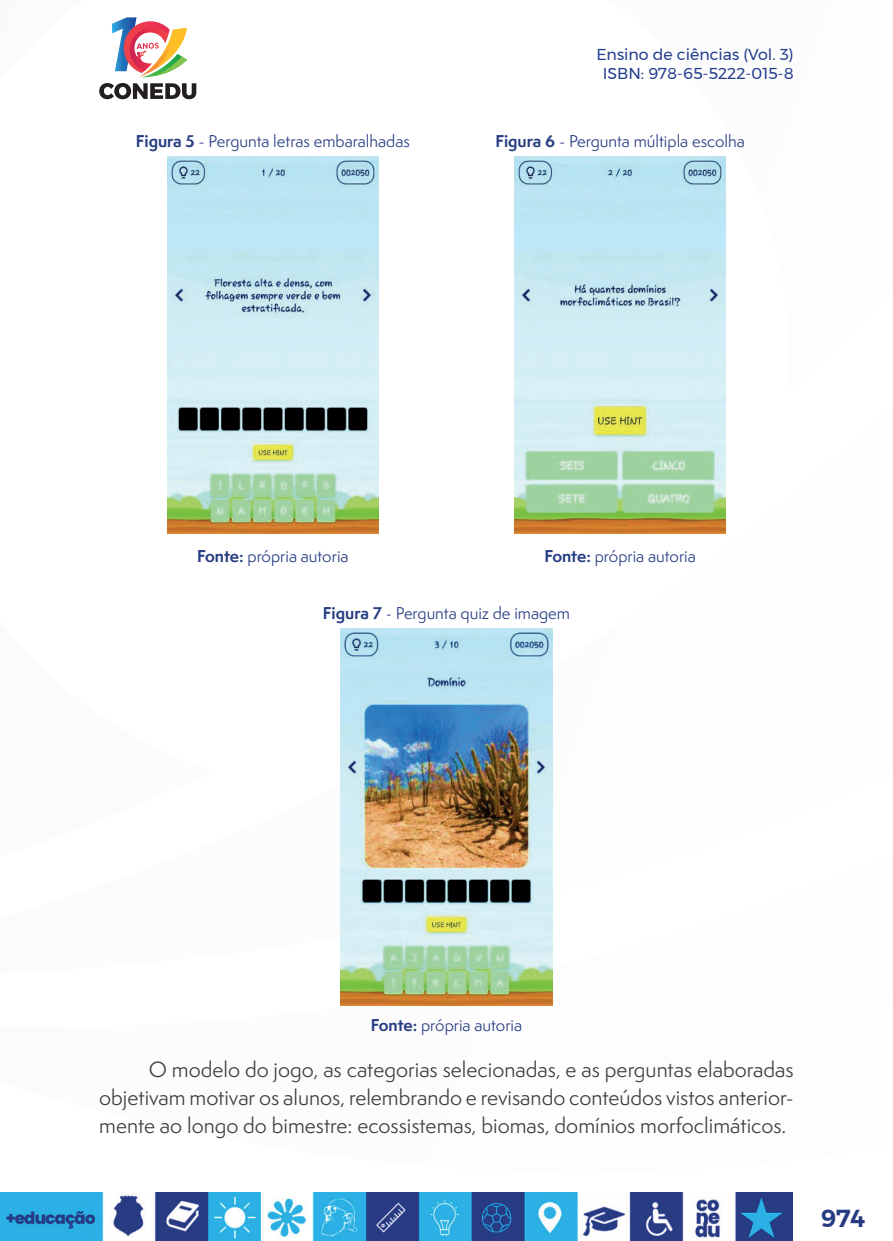
<style>
.page{position:relative;width:893px;height:1241px;background:#fff}
.page>*{position:absolute;margin:0;border:0;box-sizing:border-box;transform-origin:0 0}
.t1{font:600 24.5px "Montserrat";color:#263c82}
._7_CORPO{font:20.12px/28px "Semplicita Pro";color:#3e3e3f;text-align:justify}
._9_LEGENDAS{font:15.75px "Semplicita Pro";color:#263c82}
._13_FONTES{font:15.75px "Semplicita Pro";color:#263c82}
.t2{font:15.75px/18.9px "Montserrat";color:#253f8e;text-align:center}
.s1{font-weight:700}
</style>
<div class="page">
<svg style="left:112px;top:17px;width:75px;height:60px"></svg>
<svg style="left:99px;top:83px;width:97px;height:16px"></svg>
<img style="left:0;top:1192px;width:793px;height:48px">
<img style="left:167px;top:157px;width:212px;height:377px">
<img style="left:514px;top:157px;width:212px;height:377px">
<img style="left:341px;top:628px;width:211px;height:377px">
<p class="t2" style="left:596px;top:45px;width:199px">Ensino de ciências (Vol. 3)<br>ISBN: 978-65-5222-015-8</p>
<p class="_9_LEGENDAS" style="left:136px;top:130px;width:275px"><span class="s1">Figura 5</span> - Pergunta letras embaralhadas</p>
<p class="_9_LEGENDAS" style="left:495px;top:130px;width:251px"><span class="s1">Figura 6</span> - Pergunta múltipla escolha</p>
<p class="_13_FONTES" style="left:197px;top:544px;width:153px"><span class="s1">Fonte:</span> própria autoria</p>
<p class="_13_FONTES" style="left:544px;top:544px;width:153px"><span class="s1">Fonte:</span> própria autoria</p>
<p class="_9_LEGENDAS" style="left:323px;top:602px;width:248px"><span class="s1">Figura 7</span> - Pergunta quiz de imagem</p>
<p class="_13_FONTES" style="left:371px;top:1013px;width:153px"><span class="s1">Fonte:</span> própria autoria</p>
<p class="_7_CORPO" style="left:99px;top:1054px;width:696px;text-indent:50px">O modelo do jogo, as categorias selecionadas, e as perguntas elaboradas objetivam motivar os alunos, relembrando e revisando conteúdos vistos anterior&shy;mente ao longo do bimestre: ecossist emas, biomas, domínios morfoclimáticos.</p>
<p class="t1" style="left:821px;top:1198px;width:46px">974</p>
</div>
